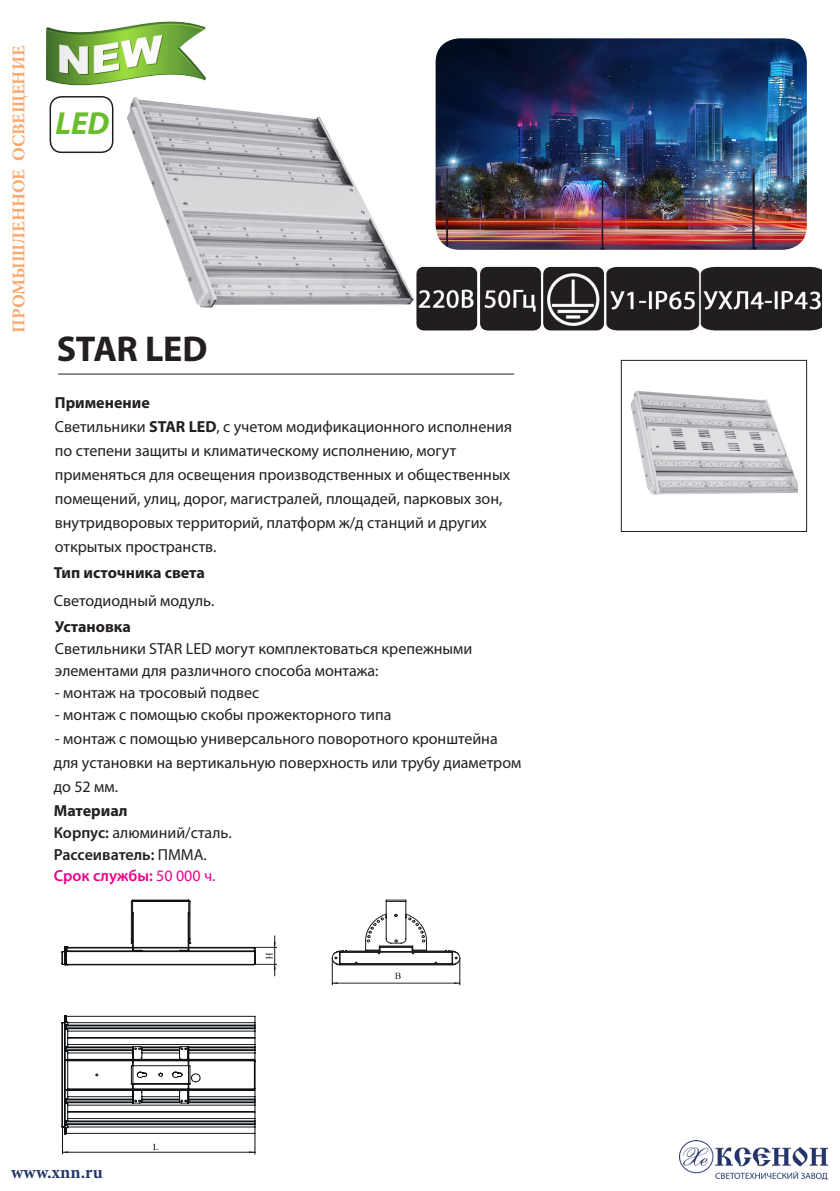
<style>
.page{position:relative;width:840px;height:1191px;background:#fff}
.page>*{position:absolute;margin:0;border:0;box-sizing:border-box;transform-origin:0 0}
.Стиль_абзаца_3{font:700 36px "Myriad Pro";letter-spacing:-.01em;color:#231f20}
.t1{font:italic 700 32px "Myriad Pro";color:#69bd2e}
.t2{font:700 18px "Minion Pro";color:#f9a86f}
.t3{font:700 18px "Minion Pro";letter-spacing:.01em;color:#223569}
.Стиль_заголовок_2{font:16px/24px "Myriad Pro";color:#231f20}
.Стиль_заголовок_2-2{font:700 16px "Myriad Pro";color:#231f20}
.Стиль_заголовок_2-3{font:600 16px "Myriad Pro";color:#231f20}
.Стиль_заголовок_2-4{font:600 16px "Myriad Pro";color:#ed028c}
.s1{font-weight:700}
.s2{font-weight:600}
.s3{font-weight:400}
</style>
<div class="page">
<img style="left:679px;top:1140px;width:148px;height:39px">
<hr style="left:58px;top:373px;width:456px;height:1px;background:#231f20">
<img style="left:435px;top:38px;width:371px;height:212px">
<img style="left:65px;top:71px;width:372px;height:237px">
<img style="left:630px;top:390px;width:167px;height:105px">
<div style="left:50px;top:96px;width:63px;height:57px;border:2px solid #231f20;border-radius:11px"></div>
<img style="left:46px;top:21px;width:163px;height:67px">
<svg style="left:61px;top:899px;width:215px;height:77px"></svg>
<svg style="left:61px;top:1015px;width:194px;height:139px"></svg>
<svg style="left:331px;top:899px;width:129px;height:86px"></svg>
<img style="left:405px;top:255px;width:416px;height:76px">
<div style="left:620px;top:360px;width:186px;height:172px;border:1px solid #231f20"></div>
<p class="t2" style="left:6px;top:333px;width:289px;rotate:-90deg">ПРОМЫШЛЕННОЕ ОСВЕЩЕНИЕ</p>
<p class="t1" style="left:55px;top:103px;width:55px">LED</p>
<p class="Стиль_абзаца_3" style="left:57px;top:325px;width:152px">STAR LED</p>
<p class="Стиль_заголовок_2-2" style="left:55px;top:392px;width:96px">Применение</p>
<p class="Стиль_заголовок_2" style="left:55px;top:414px;width:458px">Светильники <span class="s1">STAR LED</span>, с учетом модификационного исполнения по степени защиты и климатическому исполнению, могут применяться для освещения производственных и общественных помещений, улиц, дорог, магистралей, площадей, парковых зон, внутридворовых территорий, платформ ж/д станций и других открытых пространств.</p>
<p class="Стиль_заголовок_2-2" style="left:54px;top:562px;width:152px">Тип источника света</p>
<p class="Стиль_заголовок_2" style="left:54px;top:588px;width:162px">Светодиодный модуль.</p>
<p class="Стиль_заголовок_2-2" style="left:55px;top:615px;width:77px">Установка</p>
<p class="Стиль_заголовок_2" style="left:55px;top:637px;width:418px;line-height:22px">Светильники STAR LED могут комплектоваться крепежными элементами для различного способа монтажа:</p>
<p class="Стиль_заголовок_2" style="left:55px;top:680px;width:206px">- монтаж на тросовый подвес</p>
<p class="Стиль_заголовок_2" style="left:55px;top:702px;width:338px">- монтаж с помощью скобы прожекторного типа</p>
<p class="Стиль_заголовок_2" style="left:54px;top:726px;width:469px">- монтаж с помощью универсального поворотного кронштейна для установки на вертикальную поверхность или трубу диаметром до 52 мм.</p>
<p class="Стиль_заголовок_2-2" style="left:54px;top:800px;width:75px">Материал</p>
<p class="Стиль_заголовок_2" style="left:54px;top:820px;width:179px"><span class="s2">Корпус:</span> алюминий/сталь.</p>
<p class="Стиль_заголовок_2-3" style="left:54px;top:844px;width:154px">Рассеиватель: <span class="s3">ПММА.</span></p>
<p class="Стиль_заголовок_2-4" style="left:54px;top:865px;width:163px">Срок службы: <span class="s3">50 000 ч.</span></p>
<p class="t3" style="left:11px;top:1160px;width:93px">www.xnn.ru</p>
</div>
